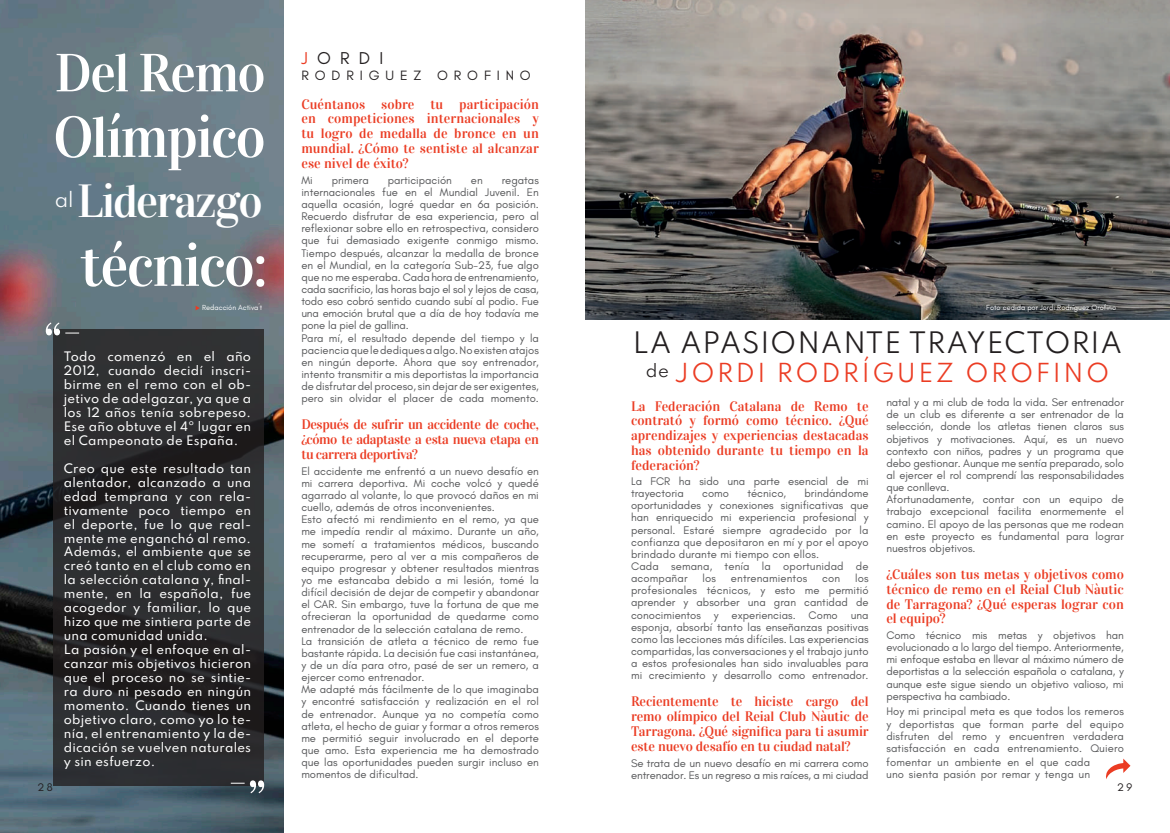
<style>
.page{position:relative;width:1170px;height:833px;background:#fff}
.page>*{position:absolute;margin:0;border:0;box-sizing:border-box;transform-origin:0 0}
.t1{font:58.75px "Vidaloka";letter-spacing:-.03em;color:#fff}
.t2{font:57.5px "Vidaloka";letter-spacing:-.03em;color:#fff}
.t3{font:53.75px "Vidaloka";letter-spacing:-.03em;color:#fff}
.t4{font:50px "Vidaloka";color:#fff}
.t5{font:46.25px "Vidaloka";letter-spacing:-.04em;color:#fff}
.t6{font:26.25px "Spartan";letter-spacing:.03em;color:#231f20}
.t7{font:23.25px "Spartan";letter-spacing:.11em;color:#eb3c23}
.t8{font:18.75px "Spartan";color:#fff}
.t9{font:17.5px "Glacial Indifference";letter-spacing:.53em;color:#231f20}
.t10{font:13.75px/14.9px "Vidaloka";color:#eb3c23;text-align:justify}
.t11{font:13.75px "Glacial Indifference";letter-spacing:.43em;color:#231f20}
.t12{font:500 11.62px/14px "Spartan";letter-spacing:.02em;color:#fff;text-align:justify}
.t13{font:11.25px/12.1px "Glacial Indifference";color:#57585a}
.t14{font:11.25px "Glacial Indifference";color:#231f20}
.t15{font:7.5px "Glacial Indifference";color:#fff}
.s1{color:#eb3c23}
</style>
<div class="page">
<img style="left:0;top:0;width:283px;height:833px">
<svg style="left:53px;top:329px;width:210px;height:457px;fill:#2d2e31"></svg>
<svg style="left:65px;top:333px;width:14px;height:1px"></svg>
<svg style="left:231px;top:783px;width:13px;height:1px"></svg>
<svg style="left:196px;top:306px;width:4px;height:4px"></svg>
<img style="left:585px;top:0;width:584px;height:320px">
<svg style="left:1106px;top:758px;width:24px;height:21px"></svg>
<h3 class="t3" style="left:55px;top:41px;width:212px">Del Remo</h3>
<h2 class="t2" style="left:53px;top:103px;width:214px">Olímpico</h2>
<h3 class="t8" style="left:55px;top:186px;width:20px">al</h3>
<h3 class="t5" style="left:77px;top:173px;width:187px">Liderazgo</h3>
<h1 class="t1" style="left:81px;top:230px;width:188px">técnico:</h1>
<h3 class="t4" style="left:44px;top:311px;width:20px">“</h3>
<p class="t15" style="left:202px;top:304px;width:62px">Redacción Activa´t</p>
<p class="t14" style="left:38px;top:781px;width:17px">28</p>
<p class="t12" style="left:64px;top:349px;width:189px">Todo comenzó en el año 2012, cuando decidí inscri&shy;birme en el remo con el ob&shy;jetivo de adelgazar, ya que a los 12 años tenía sobrepeso.<br>Ese año obtuve el 4º lugar en el Campeonato de España.</p>
<p class="t12" style="left:64px;top:461px;width:189px;text-align:left">Creo que este resultado tan alentador, alcanzado a una edad temprana y con rela&shy;tivamente poco tiempo en el deporte, fue lo que real&shy;mente me enganchó al remo.<br>Además, el ambiente que se creó tanto en el club como en la selección catalana y, final&shy;mente, en la española, fue acogedor y familiar, lo que hizo que me sintiera parte de una comunidad unida.<br>La pasión y el enfoque en al&shy;canzar mis objetivos hicieron que el proceso no se sintie&shy;ra duro ni pesado en ningún momento. Cuando tienes un objetivo claro, como yo lo te&shy;nía, el entrenamiento y la de&shy;dicación se vuelven naturales y sin esfuerzo.</p>
<h3 class="t4" style="left:266px;top:805px;width:20px;rotate:-180deg">“</h3>
<h3 class="t9" style="left:301px;top:48px;width:84px"><span class="s1">J</span>ORDI</h3>
<p class="t11" style="left:301px;top:68px;width:231px">RODRIGUEZ OROFINO</p>
<p class="t10" style="left:301px;top:97px;width:239px">Cuéntanos sobre tu participación en competiciones internacionales y tu logro de medalla de bronce en un mundial. ¿Cómo te sentiste al alcanzar ese nivel de éxito?</p>
<p class="t13" style="left:301px;top:174px;width:13px">Mi</p>
<p class="t13" style="left:331px;top:174px;width:39px">primera</p>
<p class="t13" style="left:388px;top:174px;width:66px">participación</p>
<p class="t13" style="left:471px;top:174px;width:13px">en</p>
<p class="t13" style="left:301px;top:174px;width:239px;text-indent:200px">regatas internacionales fue en el Mundial Juvenil. En aquella ocasión, logré quedar en 6a posición.<br>Recuerdo disfrutar de esa experiencia, pero al reflexionar sobre ello en retrospectiva, considero que fui demasiado exigente conmigo mismo.<br>Tiempo después, alcanzar la medalla de bronce en el Mundial, en la categoría Sub-23, fue algo que no me esperaba. Cada hora de entrenamiento, cada sacrificio, las horas bajo el sol y lejos de casa, todo eso cobró sentido cuando subí al podio. Fue una emoción brutal que a día de hoy todavía me pone la piel de gallina.<br>Para mí, el resultado depende del tiempo y la paciencia que le dediques a algo. No existen atajos en ningún deporte. Ahora que soy entrenador, intento transmitir a mis deportistas la importancia de disfrutar del proceso, sin dejar de ser exigentes, pero sin olvidar el placer de cada momento.</p>
<p class="t10" style="left:301px;top:417px;width:239px">Después de sufrir un accidente de coche, ¿cómo te adaptaste a esta nueva etapa en tu carrera deportiva?</p>
<p class="t13" style="left:301px;top:465px;width:239px">El accidente me enfrentó a un nuevo desafío en mi carrera deportiva. Mi coche volcó y quedé agarrado al volante, lo que provocó daños en mi cuello, además de otros inconvenientes.<br>Esto afectó mi rendimiento en el remo, ya que me impedía rendir al máximo. Durante un año, me sometí a tratamientos médicos, buscando recuperarme, pero al ver a mis compañeros de equipo progresar y obtener resultados mientras yo me estancaba debido a mi lesión, tomé la difícil decisión de dejar de competir y abandonar el CAR. Sin embargo, tuve la fortuna de que me ofrecieran la oportunidad de quedarme como entrenador de la selección catalana de remo.<br>La transición de atleta a técnico de remo fue bastante rápida. La decisión fue casi instantánea, y de un día para otro, pasé de ser un remero, a ejercer como entrenador.<br>Me adapté más fácilmente de lo que imaginaba y encontré satisfacción y realización en el rol de entrenador. Aunque ya no competía como atleta, el hecho de guiar y formar a otros remeros me permitió seguir involucrado en el deporte que amo. Esta experiencia me ha demostrado que las oportunidades pueden surgir incluso en momentos de dificultad.</p>
<p class="t15" style="left:986px;top:304px;width:131px">Foto cedida por Jordi Rodríguez Orofino</p>
<h3 class="t6" style="left:632px;top:323px;width:491px">LA APASIONANTE TRAYECTORIA</h3>
<h3 class="t7" style="left:645px;top:355px;width:465px"><sup>de</sup> JORDI RODRÍGUEZ OROFINO</h3>
<p class="t10" style="left:631px;top:398px;width:239px">La Federación Catalana de Remo te contrató y formó como técnico. ¿Qué aprendizajes y experiencias destacadas has obtenido durante tu tiempo en la federación?</p>
<p class="t13" style="left:631px;top:475px;width:239px">La FCR ha sido una parte esencial de mi trayectoria</p>
<p class="t13" style="left:631px;top:487px;width:239px;text-indent:173px">brindándome oportunidades y conexiones significativas que han enriquecido mi experiencia profesional y personal. Estaré siempre agradecido por la confianza que depositaron en mí y por el apoyo brindado durante mi tiempo con ellos.<br>Cada semana, tenía la oportunidad de acompañar</p>
<p class="t13" style="left:702px;top:487px;width:28px">como</p>
<p class="t13" style="left:747px;top:487px;width:40px">técnico,</p>
<p class="t13" style="left:631px;top:572px;width:239px;text-align:justify;text-indent:224px">los profesionales técnicos, y esto me permitió aprender y absorber una gran cantidad de conocimientos y experiencias. Como una esponja, absorbí tanto las enseñanzas positivas como las lecciones más difíciles. Las experiencias compartidas, las conversaciones y el trabajo junto a estos profesionales han sido invaluables para mi crecimiento y desarrollo como entrenador.</p>
<p class="t10" style="left:631px;top:694px;width:239px">Recientemente te hiciste cargo del remo olímpico del Reial Club Nàutic de Tarragona. ¿Qué significa para ti asumir este nuevo desafío en tu ciudad natal?</p>
<p class="t13" style="left:631px;top:757px;width:239px">Se trata de un nuevo desafío en mi carrera como entrenador. Es un regreso a mis raíces, a mi ciudad</p>
<p class="t13" style="left:702px;top:572px;width:15px">los</p>
<p class="t13" style="left:730px;top:572px;width:78px">entrenamientos</p>
<p class="t13" style="left:822px;top:572px;width:20px">con</p>
<p class="t13" style="left:886px;top:396px;width:239px">natal y a mi club de toda la vida. Ser entrenador de un club es diferente a ser entrenador de la selección, donde los atletas tienen claros sus objetivos y motivaciones. Aquí, es un nuevo contexto con niños, padres y un programa que debo gestionar. Aunque me sentía preparado, solo al ejercer el rol comprendí las responsabilidades que conlleva.<br>Afortunadamente, contar con un equipo de trabajo excepcional facilita enormemente el camino. El apoyo de las personas que me rodean en este proyecto es fundamental para lograr nuestros objetivos.</p>
<p class="t10" style="left:886px;top:567px;width:239px">¿Cuáles son tus metas y objetivos como técnico de remo en el Reial Club Nàutic de Tarragona? ¿Qué esperas lograr con el equipo?</p>
<p class="t13" style="left:886px;top:629px;width:239px;text-align:justify">Como técnico mis metas y objetivos han evolucionado a lo largo del tiempo. Anteriormente, mi enfoque estaba en llevar al máximo número de deportistas a la selección española o catalana, y aunque este sigue siendo un objetivo valioso, mi perspectiva ha cambiado.</p>
<p class="t13" style="left:886px;top:706px;width:239px;text-align:justify">Hoy mi principal meta es que todos los remeros y deportistas que forman parte del equipo disfruten del remo y encuentren verdadera satisfacción en cada entrenamiento. Quiero</p>
<p class="t13" style="left:886px;top:756px;width:205px">fomentar un ambiente en el que cada uno sienta pasión por remar y tenga un</p>
<p class="t14" style="left:1116px;top:781px;width:16px">29</p>
</div>
